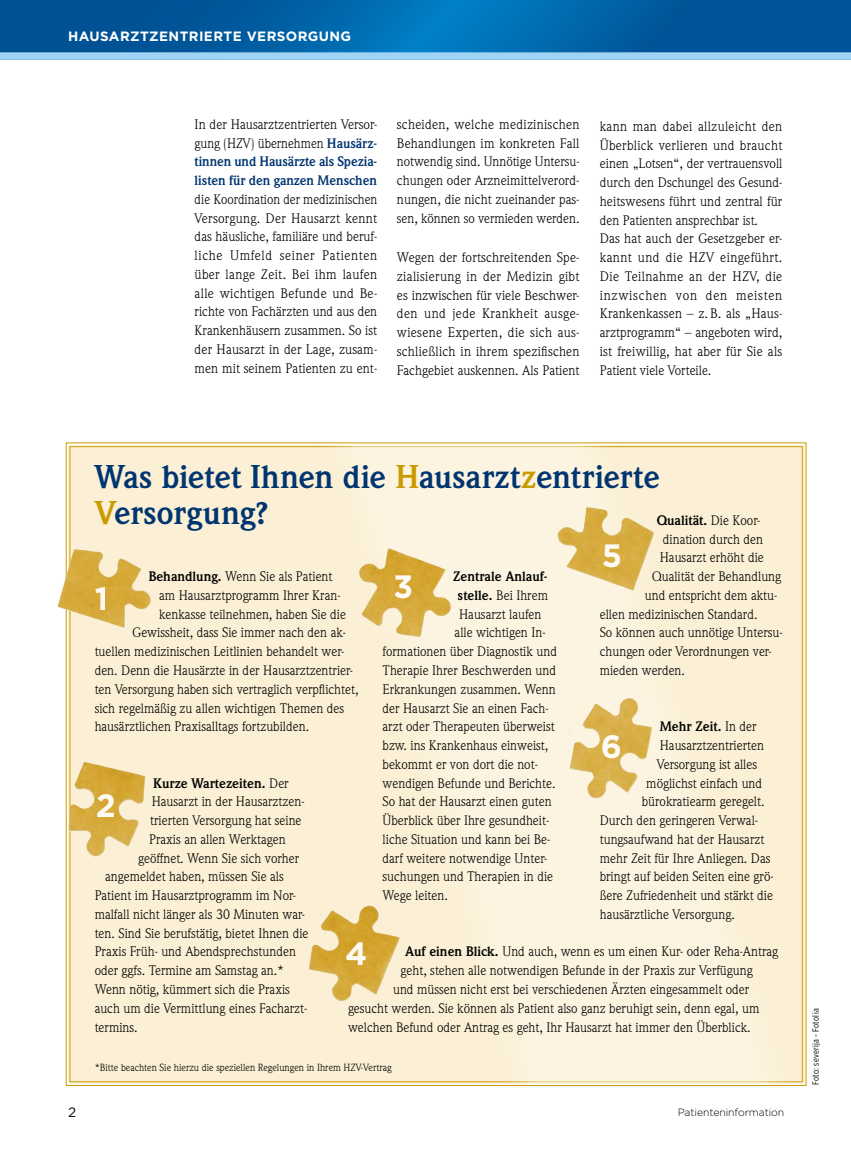
<style>
.page{position:relative;width:851px;height:1149px;background:#fff}
.page>*{position:absolute;margin:0;border:0;box-sizing:border-box;transform-origin:0 0}
.t1{font:700 32.25px/36px "Weidemann Std";color:#003570}
.t2{font:700 32.25px "Gotham";color:#fff}
.t3{font:13.5px/18.8px "Weidemann Std";color:#000;text-align:justify}
.t4{font:700 13.5px/18.8px "Weidemann Std";letter-spacing:-.005em;color:#003570;text-align:justify}
.t5{font:700 13.5px "Weidemann Std";color:#000}
.t6{font:700 13.5px "Gotham";letter-spacing:.03em;color:#fff}
.t7{font:13.5px "Gotham";color:#000}
.t8{font:300 10.5px "Gotham";letter-spacing:-.01em;color:#000}
.t9{font:10.2px "Weidemann Std";color:#000}
.t10{font:9px "Gotham X Narrow";letter-spacing:.03em;color:#000}
.s1{font-weight:400;color:#000}
.s2{color:#ca9b00}
.s3{font-weight:400}
.s4{font-weight:700}
</style>
<div class="page">
<svg style="left:0;top:0;width:850px;height:52px;background:#005ea2"></svg>
<div style="left:0;top:52px;width:850px;height:8px;background:#a1d4f4"></div>
<div style="left:65px;top:442px;width:741px;height:643px;background:#fbf0d5"></div>
<div style="left:304px;top:444px;width:500px;height:639px;background:#fbf2d9"></div>
<img style="left:57px;top:549px;width:96px;height:79px">
<img style="left:68px;top:761px;width:78px;height:96px">
<img style="left:358px;top:548px;width:93px;height:89px">
<img style="left:557px;top:507px;width:97px;height:84px">
<img style="left:568px;top:698px;width:84px;height:101px">
<img style="left:309px;top:905px;width:91px;height:98px">
<p class="t6" style="left:68px;top:27px;width:284px">HAUSARZTZENTRIERTE VERSORGUNG</p>
<p class="t4" style="left:195px;top:115px;width:184px"><span class="s1">In der Hausarztzentrierten Versor&shy;gung (HZV) übernehmen</span> Hausärz&shy;tinnen und Hausärzte als Spezia&shy;listen für den ganzen Menschen</p>
<p class="t3" style="left:195px;top:190px;width:184px">die Koordination der medizinischen Versorgung. Der Hausarzt kennt das häusliche, familiäre und beruf&shy;liche Umfeld seiner Patienten über lange Zeit. Bei ihm laufen alle wichtigen Befunde und Be&shy;richte von Fachärzten und aus den Krankenhäusern zusammen. So ist der Hausarzt in der Lage, zusam&shy;men mit seinem Patienten zu ent-</p>
<p class="t3" style="left:397px;top:115px;width:184px">scheiden, welche medizinischen Behandlungen im konkreten Fall notwendig sind. Unnötige Untersu&shy;chungen oder Arzneimittelverord&shy;nungen, die nicht zueinander pas&shy;sen, können so vermieden werden.</p>
<p class="t3" style="left:397px;top:248px;width:184px">Wegen der fortschreitenden Spe&shy;zialisierung in der Medizin gibt es inzwischen für viele Beschwer&shy;den und jede Krankheit ausge&shy;wiesene Experten, die sich aus&shy;schließlich in ihrem spezifischen Fachgebiet auskennen. Als Patient</p>
<p class="t3" style="left:599px;top:117px;width:184px;text-align:left">kann man dabei allzuleicht den<br>Überblick verlieren und braucht einen „Lotsen“, der vertrauensvoll durch den Dschungel des Gesund&shy;heitswesens führt und zentral für den Patienten ansprechbar ist.<br>Das hat auch der Gesetzgeber er&shy;kannt und die HZV eingeführt.<br>Die Teilnahme an der HZV, die inzwischen von den meisten<br>Krankenkassen – z. B. als „Haus&shy;arztprogramm“ – angeboten wird, ist freiwillig, hat aber für Sie als<br>Patient viele Vorteile.</p>
<h1 class="t1" style="left:95px;top:459px;width:567px">Was bietet Ihnen die <span class="s2">H</span>ausarzt<span class="s2">z</span>entrierte<br><span class="s2">V</span>ersorgung?</h1>
<p class="t5" style="left:656px;top:512px;width:105px">Qualität. <span class="s3">Die Koor-</span></p>
<p class="t3" style="left:662px;top:529px;width:102px">dination durch den</p>
<p class="t3" style="left:659px;top:548px;width:105px">Hausarzt erhöht die</p>
<p class="t3" style="left:652px;top:567px;width:130px">Qualität der Behandlung</p>
<p class="t3" style="left:644px;top:585px;width:134px">und entspricht dem aktu-</p>
<p class="t3" style="left:599px;top:604px;width:159px">ellen medizinischen Standard.</p>
<p class="t3" style="left:599px;top:623px;width:184px">So können auch unnötige Untersu-</p>
<p class="t3" style="left:599px;top:642px;width:173px">chungen oder Verordnungen ver-</p>
<p class="t3" style="left:599px;top:660px;width:87px">mieden werden.</p>
<h1 class="t2" style="left:601px;top:534px;width:22px">5</h1>
<p class="t3" style="left:149px;top:567px;width:185px"><span class="s4">Behandlung.</span> Wenn Sie als Patient</p>
<p class="t3" style="left:159px;top:585px;width:183px">am Hausarztprogramm Ihrer Kran-</p>
<p class="t3" style="left:159px;top:604px;width:188px">kenkasse teilnehmen, haben Sie die</p>
<p class="t3" style="left:132px;top:623px;width:215px">Gewissheit, dass Sie immer nach den ak-</p>
<p class="t3" style="left:95px;top:642px;width:251px">tuellen medizinischen Leitlinien behandelt wer-</p>
<p class="t3" style="left:95px;top:660px;width:260px">den. Denn die Hausärzte in der Hausarztzentrier-</p>
<p class="t3" style="left:95px;top:679px;width:265px">ten Versorgung haben sich vertraglich verpflichtet,</p>
<p class="t3" style="left:95px;top:698px;width:251px">sich regelmäßig zu allen wichtigen Themen des</p>
<p class="t3" style="left:95px;top:717px;width:216px">hausärztlichen Praxisalltags fortzubilden.</p>
<p class="t5" style="left:453px;top:568px;width:96px">Zentrale Anlauf-</p>
<p class="t3" style="left:457px;top:585px;width:92px"><span class="s4">stelle.</span> Bei Ihrem</p>
<p class="t3" style="left:459px;top:604px;width:84px">Hausarzt laufen</p>
<p class="t3" style="left:454px;top:623px;width:92px">alle wichtigen In-</p>
<p class="t3" style="left:382px;top:642px;width:176px">formationen über Diagnostik und</p>
<p class="t3" style="left:382px;top:660px;width:175px">Therapie Ihrer Beschwerden und</p>
<p class="t3" style="left:382px;top:679px;width:174px">Erkrankungen zusammen. Wenn</p>
<p class="t3" style="left:382px;top:698px;width:167px">der Hausarzt Sie an einen Fach-</p>
<p class="t3" style="left:382px;top:717px;width:174px">arzt oder Therapeuten überweist</p>
<p class="t3" style="left:382px;top:735px;width:167px">bzw. ins Krankenhaus einweist,</p>
<p class="t3" style="left:382px;top:754px;width:157px">bekommt er von dort die not-</p>
<p class="t3" style="left:382px;top:773px;width:174px">wendigen Befunde und Berichte.</p>
<p class="t3" style="left:382px;top:792px;width:170px">So hat der Hausarzt einen guten</p>
<p class="t3" style="left:382px;top:810px;width:168px">Überblick über Ihre gesundheit-</p>
<p class="t3" style="left:382px;top:829px;width:169px">liche Situation und kann bei Be-</p>
<p class="t3" style="left:382px;top:848px;width:166px">darf weitere notwendige Unter-</p>
<p class="t3" style="left:382px;top:867px;width:172px">suchungen und Therapien in die</p>
<p class="t3" style="left:382px;top:885px;width:67px">Wege leiten.</p>
<h1 class="t2" style="left:394px;top:565px;width:22px">3</h1>
<h1 class="t2" style="left:94px;top:576px;width:15px">1</h1>
<p class="t5" style="left:659px;top:718px;width:98px">Mehr Zeit. <span class="s3">In der</span></p>
<p class="t3" style="left:659px;top:735px;width:106px">Hausarztzentrierten</p>
<p class="t3" style="left:656px;top:754px;width:102px">Versorgung ist alles</p>
<p class="t3" style="left:646px;top:773px;width:117px">möglichst einfach und</p>
<p class="t3" style="left:641px;top:792px;width:124px">bürokratiearm geregelt.</p>
<p class="t3" style="left:599px;top:810px;width:160px">Durch den geringeren Verwal-</p>
<p class="t3" style="left:599px;top:829px;width:166px">tungsaufwand hat der Hausarzt</p>
<p class="t3" style="left:599px;top:848px;width:172px">mehr Zeit für Ihre Anliegen. Das</p>
<p class="t3" style="left:599px;top:867px;width:175px">bringt auf beiden Seiten eine grö-</p>
<p class="t3" style="left:599px;top:885px;width:175px">ßere Zufriedenheit und stärkt die</p>
<p class="t3" style="left:599px;top:904px;width:136px">hausärztliche Versorgung.</p>
<h1 class="t2" style="left:600px;top:724px;width:23px">6</h1>
<p class="t5" style="left:153px;top:774px;width:137px">Kurze Wartezeiten. <span class="s3">Der</span></p>
<p class="t3" style="left:152px;top:792px;width:154px">Hausarzt in der Hausarztzen-</p>
<p class="t3" style="left:150px;top:810px;width:153px">trierten Versorgung hat seine</p>
<p class="t3" style="left:149px;top:829px;width:138px">Praxis an allen Werktagen</p>
<p class="t3" style="left:138px;top:848px;width:162px">geöffnet. Wenn Sie sich vorher</p>
<p class="t3" style="left:105px;top:867px;width:180px">angemeldet haben, müssen Sie als</p>
<p class="t3" style="left:95px;top:885px;width:203px">Patient im Hausarztprogramm im Nor-</p>
<p class="t3" style="left:95px;top:904px;width:212px">malfall nicht länger als 30 Minuten war-</p>
<p class="t3" style="left:95px;top:923px;width:215px">ten. Sind Sie berufstätig, bietet Ihnen die</p>
<p class="t3" style="left:95px;top:942px;width:203px">Praxis Früh- und Abendsprechstunden</p>
<p class="t3" style="left:95px;top:960px;width:191px">oder ggfs. Termine am Samstag an.*</p>
<p class="t3" style="left:95px;top:979px;width:197px">Wenn nötig, kümmert sich die Praxis</p>
<p class="t3" style="left:95px;top:998px;width:214px">auch um die Vermittlung eines Facharzt-</p>
<p class="t3" style="left:95px;top:1017px;width:45px">termins.</p>
<h1 class="t2" style="left:95px;top:784px;width:22px">2</h1>
<h1 class="t2" style="left:346px;top:932px;width:24px">4</h1>
<p class="t3" style="left:405px;top:942px;width:374px"><span class="s4">Auf einen Blick.</span> Und auch, wenn es um einen Kur- oder Reha-Antrag</p>
<p class="t3" style="left:400px;top:960px;width:353px">geht, stehen alle notwendigen Befunde in der Praxis zur Verfügung</p>
<p class="t3" style="left:393px;top:979px;width:358px">und müssen nicht erst bei verschiedenen Ärzten eingesammelt oder</p>
<p class="t3" style="left:348px;top:998px;width:413px">gesucht werden. Sie können als Patient also ganz beruhigt sein, denn egal, um</p>
<p class="t3" style="left:348px;top:1017px;width:404px">welchen Befund oder Antrag es geht, Ihr Hausarzt hat immer den Überblick.</p>
<p class="t9" style="left:95px;top:1061px;width:298px">*Bitte beachten Sie hierzu die speziellen Regelungen in Ihrem HZV-Vertrag</p>
<p class="t7" style="left:68px;top:1103px;width:10px">2</p>
<p class="t8" style="left:677px;top:1105px;width:108px">Patienteninformation</p>
<p class="t10" style="left:810px;top:1084px;width:78px;rotate:-90deg">Foto: severija - Fotolia</p>
</div>
